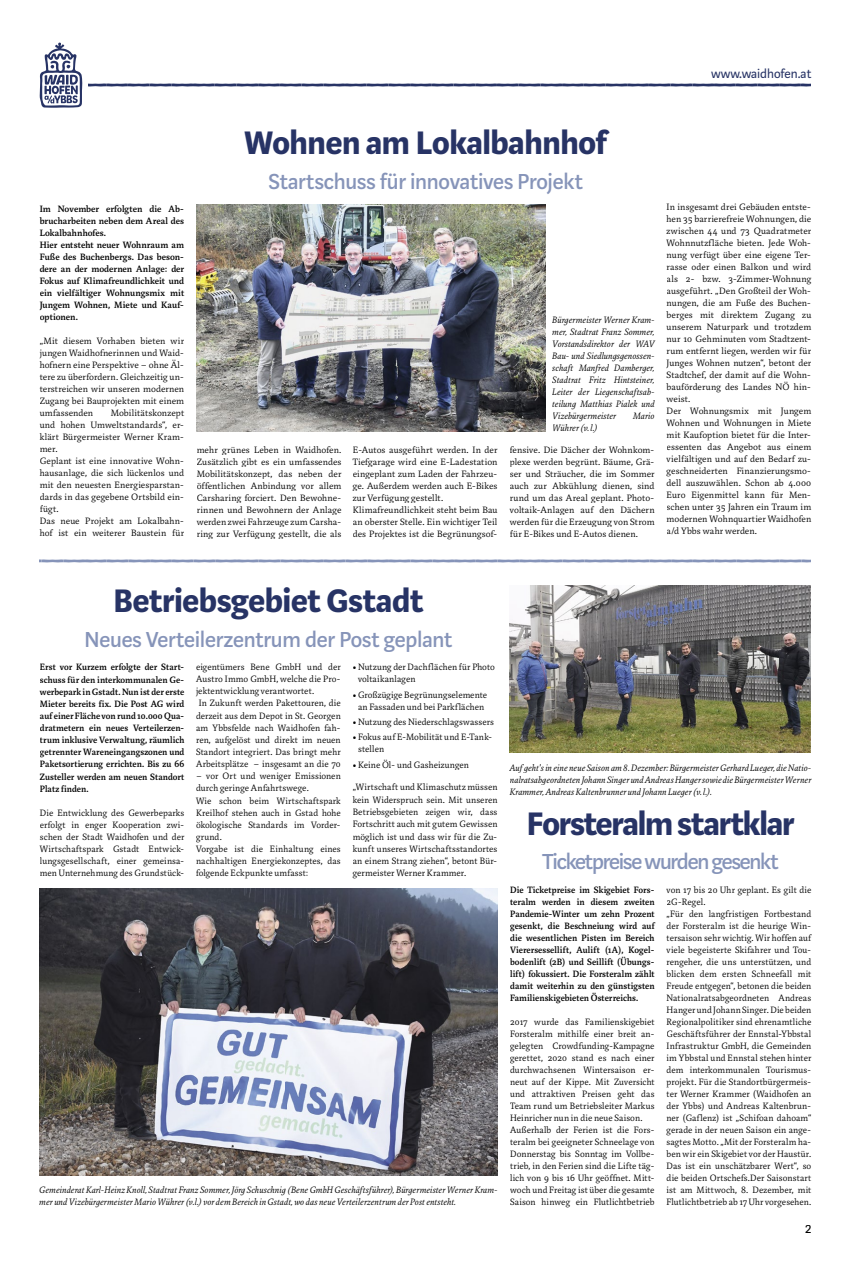
<style>
.page{position:relative;width:851px;height:1276px;background:#fff}
.page>*{position:absolute;margin:0;border:0;box-sizing:border-box;transform-origin:0 0}
.t1{font:700 36px "Marat Sans";letter-spacing:-.01em;color:#273365}
.t2{font:500 24px "Marat Sans";letter-spacing:-.01em;color:#8694b9}
.t3{font:500 24px "Marat Sans";letter-spacing:-.045em;color:#8694b9}
.t4{font:14px "Marat Sans";color:#273365}
.t5{font:14px "Marat Sans";color:#000}
.t6{font:300 10px/12px "Marat";letter-spacing:.01em;color:#000}
.t7{font:500 10px/12px "Marat";letter-spacing:.005em;color:#000;text-align:justify}
.t8{font:italic 300 10px/12px "Marat";letter-spacing:.01em;color:#000;text-align:justify}
.s1{font-weight:900}
</style>
<div class="page">
<svg style="left:40px;top:42px;width:770px;height:66px"></svg>
<img style="left:196px;top:205px;width:349px;height:226px">
<svg style="left:39px;top:559px;width:771px;height:3px;background:#9faac7"></svg>
<img style="left:509px;top:585px;width:301px;height:167px">
<img style="left:40px;top:888px;width:457px;height:287px">
<h3 class="t4" style="left:711px;top:66px;width:102px">www.waidhofen.at</h3>
<p class="t7" style="left:40px;top:203px;width:146px;text-align:left">Im November erfolgten die Ab&shy;brucharbeiten neben dem Areal des<br>Lokalbahnhofes.<br>Hier entsteht neuer Wohnraum am<br>Fuße des Buchenbergs. Das beson&shy;dere an der modernen Anlage: der<br>Fokus auf Klimafreundlichkeit und ein vielfältiger Wohnungsmix mit<br>Jungem Wohnen, Miete und Kauf&shy;optionen.</p>
<p class="t6" style="left:40px;top:335px;width:146px;text-align:justify">„Mit diesem Vorhaben bieten wir jungen Waidhofnerinnen und Waid&shy;hofnern eine Perspektive – ohne Äl&shy;tere zu überfordern. Gleichzeitig un&shy;terstreichen wir unseren modernen Zugang bei Bauprojekten mit einem umfassenden</p>
<p class="t6" style="left:40px;top:407px;width:146px;text-indent:71px">Mobilitätskonzept und hohen Umweltstandards“, er&shy;klärt Bürgermeister Werner Kram&shy;mer.<br>Geplant ist eine innovative Wohn&shy;hausanlage, die sich lückenlos und mit den neuesten Energiesparstan&shy;dards in das gegebene Ortsbild ein&shy;fügt.<br>Das neue Projekt am Lokalbahn&shy;hof ist ein weiterer Baustein für</p>
<h1 class="t1" style="left:244px;top:124px;width:364px">Wohnen am Lokalbahnhof</h1>
<h2 class="t2" style="left:268px;top:169px;width:316px">Startschuss für innovatives Projekt</h2>
<p class="t8" style="left:552px;top:314px;width:104px">Bürgermeister Werner Kram&shy;mer, Stadtrat Franz Sommer, Vorstandsdirektor der WAV Bau- und Siedlungsgenossen&shy;schaft Manfred Damberger, Stadtrat Fritz Hintsteiner, Leiter der Liegenschaftsab&shy;teilung Matthias Pialek und Vizebürgermeister</p>
<p class="t8" style="left:632px;top:410px;width:23px">Mario</p>
<p class="t6" style="left:197px;top:443px;width:146px;text-align:justify">mehr grünes Leben in Waidhofen.<br>Zusätzlich gibt es ein umfassendes Mobilitätskonzept, das neben der öffentlichen Anbindung vor allem Carsharing forciert. Den Bewohne&shy;rinnen und Bewohnern der Anlage werden zwei Fahrzeuge zum Carsha&shy;ring zur Verfügung gestellt, die als</p>
<p class="t6" style="left:352px;top:443px;width:146px">E-Autos ausgeführt werden. In der Tiefgarage wird eine E-Ladestation eingeplant zum Laden der Fahrzeu&shy;ge. Außerdem werden auch E-Bikes zur Verfügung gestellt.<br>Klimafreundlichkeit steht beim Bau an oberster Stelle. Ein wichtiger Teil des Projektes ist die Begrünungsof-</p>
<p class="t8" style="left:552px;top:422px;width:47px">Wührer (v. l.)</p>
<p class="t6" style="left:509px;top:443px;width:146px;text-align:justify">fensive. Die Dächer der Wohnkom&shy;plexe werden begrünt. Bäume, Grä&shy;ser und Sträucher, die im Sommer auch zur Abkühlung dienen, sind rund um das Areal geplant. Photo&shy;voltaik-Anlagen auf den Dächern werden für die Erzeugung von Strom für E-Bikes und E-Autos dienen.</p>
<p class="t6" style="left:666px;top:201px;width:146px">In insgesamt drei Gebäuden entste&shy;hen 35 barrierefreie Wohnungen, die zwischen 44 und 73 Quadratmeter<br>Wohnnutzfläche bieten. Jede Woh&shy;nung verfügt über eine eigene Ter&shy;rasse oder einen Balkon und wird als 2- bzw. 3-Zimmer-Wohnung ausgeführt. „Den Großteil der Woh&shy;nungen, die am Fuße des Buchen&shy;berges mit direktem Zugang zu unserem Naturpark und trotzdem nur 10 Gehminuten vom Stadtzent&shy;rum entfernt liegen, werden wir für<br>Junges Wohnen nutzen“, betont der<br>Stadtchef, der damit auf die Wohn&shy;bauförderung des Landes NÖ hin&shy;weist.<br>Der Wohnungsmix mit Jungem<br>Wohnen und Wohnungen in Miete mit Kaufoption bietet für die Inter&shy;essenten das Angebot aus einem vielfältigen und auf den Bedarf zu&shy;geschneiderten Finanzierungsmo&shy;dell auszuwählen. Schon ab 4.000<br>Euro Eigenmittel kann für Men&shy;schen unter 35 Jahren ein Traum im modernen Wohnquartier Waidhofen a/d Ybbs wahr werden.</p>
<h1 class="t1" style="left:114px;top:582px;width:311px">Betriebsgebiet Gstadt</h1>
<h2 class="t2" style="left:84px;top:626px;width:369px">Neues Verteilerzentrum der Post geplant</h2>
<p class="t7" style="left:40px;top:661px;width:146px">Erst vor Kurzem erfolgte der Start&shy;schuss für den interkommunalen Ge&shy;werbepark in Gstadt. Nun ist der erste Mieter bereits fix. Die Post AG wird auf einer Fläche von rund 10.000 Qua&shy;dratmetern ein neues Verteilerzen&shy;trum inklusive Verwaltung, räumlich getrennter Wareneingangszonen und Paketsortierung errichten. Bis zu 66<br>Zusteller werden am neuen Standort Platz finden.</p>
<p class="t6" style="left:40px;top:807px;width:146px;text-align:justify">Die Entwicklung des Gewerbeparks erfolgt in enger Kooperation zwi&shy;schen der Stadt Waidhofen und der Wirtschaftspark Gstadt Entwick&shy;lungsgesellschaft, einer gemeinsa&shy;men Unternehmung des Grundstück-</p>
<p class="t6" style="left:358px;top:661px;width:138px;line-height:12.3px;text-indent:-5px"><span class="s1">•</span> Nutzung der Dachflächen für Photo voltaikanlagen</p>
<p class="t6" style="left:352px;top:688px;width:136px;line-height:12.3px;text-align:center"><span class="s1">•</span> Großzügige Begrünungselemente an Fassaden und bei Parkflächen</p>
<p class="t6" style="left:352px;top:716px;width:143px"><span class="s1">•</span> Nutzung des Niederschlagswassers</p>
<p class="t6" style="left:358px;top:731px;width:136px;line-height:12.3px;text-indent:-5px"><span class="s1">•</span> Fokus auf E-Mobilität und E-Tank&shy;stellen</p>
<p class="t6" style="left:352px;top:758px;width:118px"><span class="s1">•</span> Keine Öl- und Gasheizungen</p>
<p class="t6" style="left:352px;top:781px;width:146px;line-height:12.3px;text-align:justify">„Wirtschaft und Klimaschutz müssen kein Widerspruch sein. Mit unseren Betriebsgebieten zeigen wir, dass Fortschritt auch mit gutem Gewissen möglich ist und dass wir für die Zu&shy;kunft unseres Wirtschaftsstandortes an einem Strang ziehen“, betont Bür&shy;germeister Werner Krammer.</p>
<p class="t6" style="left:196px;top:661px;width:146px">eigentümers Bene GmbH und der Austro Immo GmbH, welche die Pro&shy;jektentwicklung verantwortet.<br>In Zukunft werden Pakettouren, die derzeit aus dem Depot in St. Georgen am Ybbsfelde nach Waidhofen fah&shy;ren, aufgelöst und direkt im neuen Standort integriert. Das bringt mehr Arbeitsplätze – insgesamt an die 70</p>
<p class="t6" style="left:196px;top:770px;width:146px">– vor Ort und weniger Emissionen durch geringe Anfahrtswege.<br>Wie schon beim Wirtschaftspark<br>Kreilhof stehen auch in Gstad hohe ökologische Standards im Vorder&shy;grund.<br>Vorgabe ist die Einhaltung eines nachhaltigen Energiekonzeptes, das folgende Eckpunkte umfasst:</p>
<p class="t8" style="left:39px;top:1184px;width:459px">Gemeinderat Karl-Heinz Knoll, Stadtrat Franz Sommer, Jörg Schuschnig (Bene GmbH Geschäftsführer), Bürgermeister Werner Kram&shy;mer und Vizebürgermeister Mario Wührer (v.l.) vor dem Bereich in Gstadt, wo das neue Verteilerzentrum der Post entsteht.</p>
<p class="t8" style="left:509px;top:761px;width:303px">Auf geht's in eine neue Saison am 8. Dezember: Bürgermeister Gerhard Lueger, die Natio&shy;nalratsabgeordneten Johann Singer und Andreas Hanger sowie die Bürgermeister Werner Krammer, Andreas Kaltenbrunner und Johann Lueger (v. l.).</p>
<h1 class="t1" style="left:526px;top:804px;width:269px">Forsteralm startklar</h1>
<h2 class="t3" style="left:542px;top:849px;width:238px">Ticketpreise wurden gesenkt</h2>
<p class="t7" style="left:510px;top:884px;width:146px">Die Ticketpreise im Skigebiet Fors&shy;teralm werden in diesem zweiten Pandemie-Winter um zehn Prozent gesenkt, die Beschneiung wird auf die wesentlichen Pisten im Bereich Vierersessellift, Aulift (1A), Kogel&shy;bodenlift (2B) und Seillift (Übungs&shy;lift) fokussiert. Die Forsteralm zählt damit weiterhin zu den günstigsten Familienskigebieten Österreichs.</p>
<p class="t6" style="left:510px;top:1016px;width:146px">2017 wurde das Familienskigebiet Forsteralm mithilfe einer breit an&shy;gelegten Crowdfunding-Kampagne gerettet, 2020 stand es nach einer durchwachsenen Wintersaison er&shy;neut auf der Kippe. Mit Zuversicht und attraktiven Preisen geht das Team rund um Betriebsleiter Markus Heinricher nun in die neue Saison.<br>Außerhalb der Ferien ist die Fors&shy;teralm bei geeigneter Schneelage von Donnerstag bis Sonntag im Vollbe&shy;trieb, in den Ferien sind die Lifte täg&shy;lich von 9 bis 16 Uhr geöffnet. Mitt&shy;woch und Freitag ist über die gesamte Saison hinweg ein Flutlichtbetrieb</p>
<p class="t6" style="left:666px;top:884px;width:146px">von 17 bis 20 Uhr geplant. Es gilt die 2G-Regel.<br>„Für den langfristigen Fortbestand der Forsteralm ist die heurige Win&shy;tersaison sehr wichtig. Wir hoffen auf viele begeisterte Skifahrer und Tou&shy;rengeher, die uns unterstützen, und blicken dem ersten Schneefall mit Freude entgegen“, betonen die beiden Nationalratsabgeordneten Andreas Hanger und Johann Singer. Die beiden Regionalpolitiker sind ehrenamtliche Geschäftsführer der Ennstal-Ybbstal Infrastruktur GmbH, die Gemeinden im Ybbstal und Ennstal stehen hinter dem interkommunalen Tourismus&shy;projekt. Für die Standortbürgermeis&shy;ter Werner Krammer (Waidhofen an der Ybbs) und Andreas Kaltenbrun&shy;ner (Gaflenz) ist „Schifoan dahoam“ gerade in der neuen Saison ein ange&shy;sagtes Motto. „Mit der Forsteralm ha&shy;ben wir ein Skigebiet vor der Haustür.<br>Das ist ein unschätzbarer Wert“, so die beiden Ortschefs.Der Saisonstart ist am Mittwoch, 8. Dezember, mit Flutlichtbetrieb ab 17 Uhr vorgesehen.</p>
<h3 class="t5" style="left:805px;top:1221px;width:7px">2</h3>
</div>
